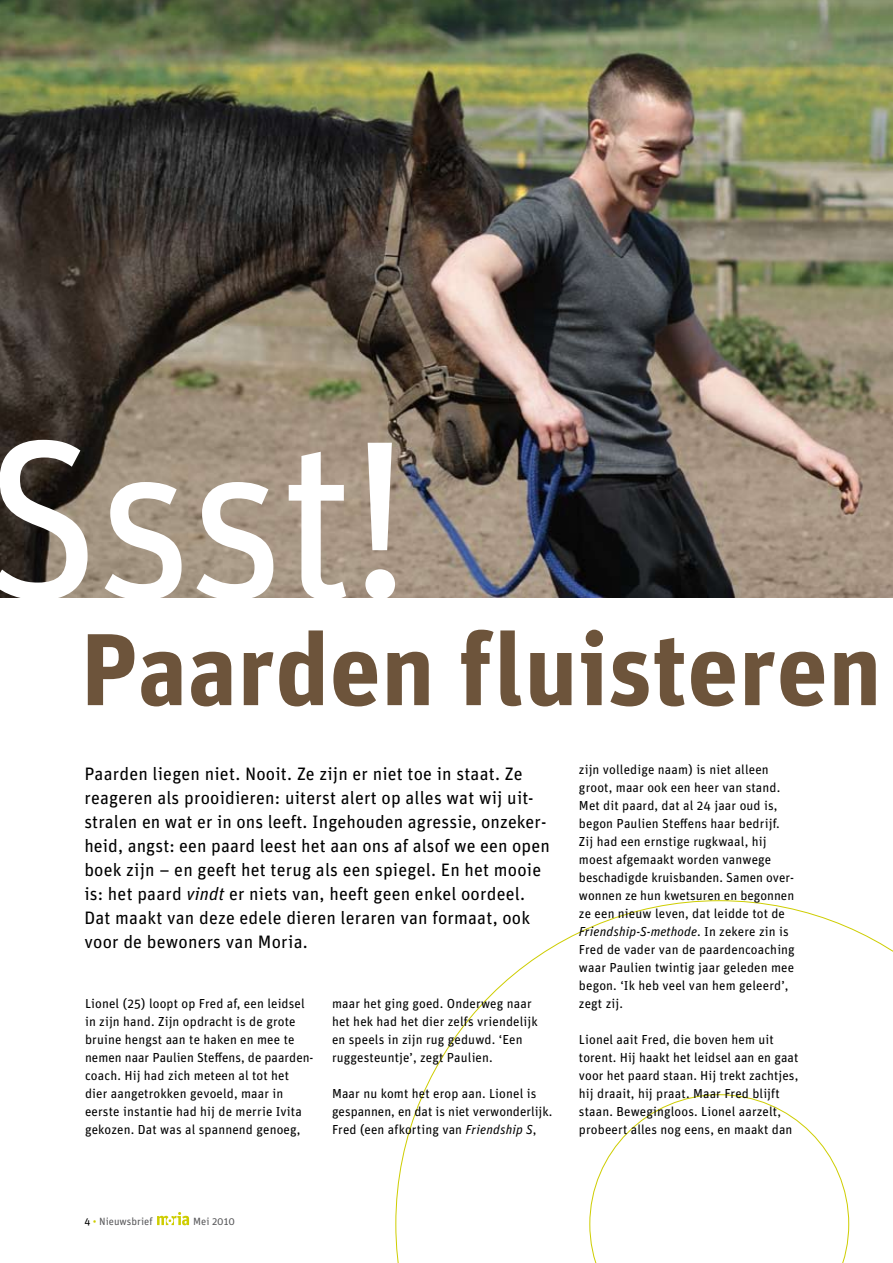
<style>
.page{position:relative;width:893px;height:1263px;background:#fff}
.page>*{position:absolute;margin:0;border:0;box-sizing:border-box;transform-origin:0 0}
.t1{font:224.4px "Unit";color:#fff}
.t2{font:700 102px "Unit";letter-spacing:.005em;color:#6d543b}
.t3{font:18px/24px "Unit";letter-spacing:.01em;color:#000}
.t4{font:13.05px/18px "Unit";letter-spacing:.01em;color:#000}
.t5{font:10.5px "Unit";color:#58585a}
.s1{font-style:italic}
.s2{color:#000}
.s3{color:#cecd00}
</style>
<div class="page">
<img style="left:0;top:0;width:893px;height:598px">
<svg style="left:395px;top:900px;width:498px;height:363px"></svg>
<svg style="left:157px;top:1212px;width:32px;height:13px"></svg>
<h1 class="t1" style="left:-17px;top:380px;width:430px">Ssst!</h1>
<h2 class="t2" style="left:81px;top:606px;width:802px">Paarden fluisteren</h2>
<p class="t3" style="left:84px;top:761px;width:467px">Paarden liegen niet. Nooit. Ze zijn er niet toe in staat. Ze reageren als prooidieren: uiterst alert op alles wat wij uit&shy;stralen en wat er in ons leeft. Ingehouden agressie, onzeker&shy;heid, angst: een paard leest het aan ons af alsof we een open boek zijn – en geeft het terug als een spiegel. En het mooie is: het paard <span class="s1">vindt</span> er niets van, heeft geen enkel oordeel.<br>Dat maakt van deze edele dieren leraren van formaat, ook voor de bewoners van Moria.</p>
<p class="t4" style="left:85px;top:994px;width:230px">Lionel (25) loopt op Fred af, een leidsel in zijn hand. Zijn opdracht is de grote bruine hengst aan te haken en mee te nemen naar Paulien Steffens, de paarden&shy;coach. Hij had zich meteen al tot het dier aangetrokken gevoeld, maar in eerste instantie had hij de merrie Ivita gekozen. Dat was al spannend genoeg,</p>
<p class="t4" style="left:332px;top:994px;width:207px">maar het ging goed. Onderweg naar het hek had het dier zelfs vriendelijk en speels in zijn rug geduwd. ‘Een ruggesteuntje’, zegt Paulien.</p>
<p class="t4" style="left:332px;top:1084px;width:222px">Maar nu komt het erop aan. Lionel is gespannen, en dat is niet verwonderlijk.<br>Fred (een afkorting van <span class="s1">Friendship S</span>,</p>
<p class="t4" style="left:579px;top:760px;width:217px">zijn volledige naam) is niet alleen groot, maar ook een heer van stand.<br>Met dit paard, dat al 24 jaar oud is, begon Paulien Steffens haar bedrijf.<br>Zij had een ernstige rugkwaal, hij moest afgemaakt worden vanwege beschadigde kruisbanden. Samen over&shy;wonnen ze hun kwetsuren en begonnen ze een nieuw leven, dat leidde tot de <span class="s1">Friendship-S-methode</span>. In zekere zin is Fred de vader van de paardencoaching waar Paulien twintig jaar geleden mee begon. ‘Ik heb veel van hem geleerd’, zegt zij.</p>
<p class="t4" style="left:579px;top:1030px;width:221px">Lionel aait Fred, die boven hem uit torent. Hij haakt het leidsel aan en gaat voor het paard staan. Hij trekt zachtjes, hij draait, hij praat. Maar Fred blijft staan. Bewegingloos. Lionel aarzelt, probeert alles nog eens, en maakt dan</p>
<p class="t5" style="left:84px;top:1215px;width:70px"><span class="s2">4</span> <span class="s3">•</span> Nieuwsbrief</p>
<p class="t5" style="left:193px;top:1215px;width:43px">Mei 2010</p>
</div>
